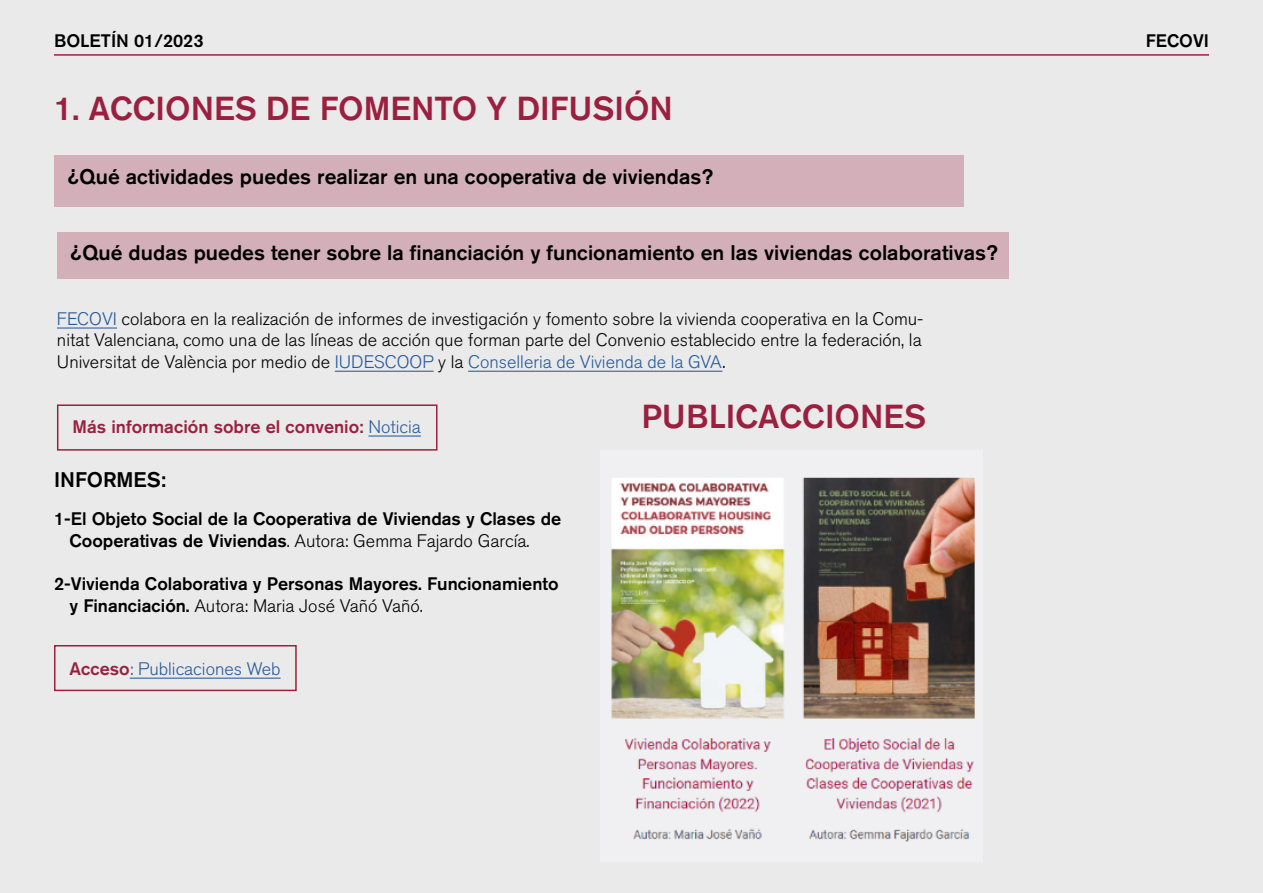
<style>
.page{position:relative;width:1263px;height:893px;background:#eaeaea}
.page>*{position:absolute;margin:0;border:0;box-sizing:border-box;transform-origin:0 0}
.t1{font:500 33px "Akzidenz Grotesk BQ";color:#9b203f}
.t2{font:500 21px "Akzidenz Grotesk BQ";color:#000}
.t3{font:300 18px/21.6px "Akzidenz Grotesk BQ";color:#000;text-align:justify}
.t4{font:500 18px/21.6px "Akzidenz Grotesk BQ";color:#000}
.t5{font:500 18px "Akzidenz Grotesk BQ";color:#9b203f}
.t6{font:300 18px "Akzidenz Grotesk BQ";color:#275b9b}
.s1{color:#275b9b}
.s2{font-weight:300;color:#275b9b}
.s3{font-weight:300}
.s4{font-weight:500;color:#9b203f}
</style>
<div class="page">
<hr style="left:54px;top:54px;width:1155px;height:2px;background:#9b203f">
<div style="left:54px;top:156px;width:909px;height:51px;background:#d3b0b9"></div>
<div style="left:57px;top:232px;width:951px;height:46px;background:#d3b0b9"></div>
<hr style="left:57px;top:327px;width:60px;height:2px;background:#275b9b">
<hr style="left:335px;top:371px;width:99px;height:1px;background:#275b9b">
<hr style="left:468px;top:371px;width:254px;height:1px;background:#275b9b">
<hr style="left:368px;top:435px;width:53px;height:2px;background:#275b9b">
<hr style="left:130px;top:678px;width:151px;height:1px;background:#275b9b">
<div style="left:57px;top:404px;width:380px;height:47px;border:2px solid #9b203f"></div>
<div style="left:54px;top:645px;width:243px;height:46px;border:2px solid #9b203f"></div>
<img style="left:611px;top:477px;width:364px;height:365px">
<p class="t4" style="left:54px;top:30px;width:151px">BOLETÍN 01/2023</p>
<p class="t4" style="left:1146px;top:30px;width:65px">FECOVI</p>
<h1 class="t1" style="left:54px;top:88px;width:620px">1. ACCIONES DE FOMENTO Y DIFUSIÓN</h1>
<p class="t2" style="left:68px;top:164px;width:647px">¿Qué actividades puedes realizar en una cooperativa de viviendas?</p>
<p class="t2" style="left:71px;top:240px;width:929px">¿Qué dudas puedes tener sobre la financiación y funcionamiento en las viviendas colaborativas?</p>
<p class="t3" style="left:57px;top:308px;width:868px"><span class="s1">FECOVI</span> colabora en la realización de informes de investigación y fomento sobre la vivienda cooperativa en la Comu&shy;nitat Valenciana, como una de las líneas de acción que forman parte del Convenio establecido entre la federación, la Universitat de València por medio de <span class="s1">IUDESCOOP</span> y la <span class="s1">Conselleria de Vivienda de la GVA</span>.</p>
<p class="t5" style="left:73px;top:415px;width:350px">Más información sobre el convenio: <span class="s2">Noticia</span></p>
<p class="t2" style="left:54px;top:467px;width:113px">INFORMES:</p>
<p class="t4" style="left:70px;top:508px;width:493px;text-indent:-16px">1-El Objeto Social de la Cooperativa de Viviendas y Clases de<br>Cooperativas de Viviendas<span class="s3">. Autora: Gemma Fajardo García.</span></p>
<p class="t4" style="left:70px;top:573px;width:491px;text-indent:-16px">2-Vivienda Colaborativa y Personas Mayores. Funcionamiento y Financiación. <span class="s3">Autora: Maria José Vañó Vañó.</span></p>
<p class="t6" style="left:70px;top:659px;width:213px"><span class="s4">Acceso</span>: Publicaciones Web</p>
<h1 class="t1" style="left:641px;top:397px;width:286px">PUBLICACCIONES</h1>
</div>
